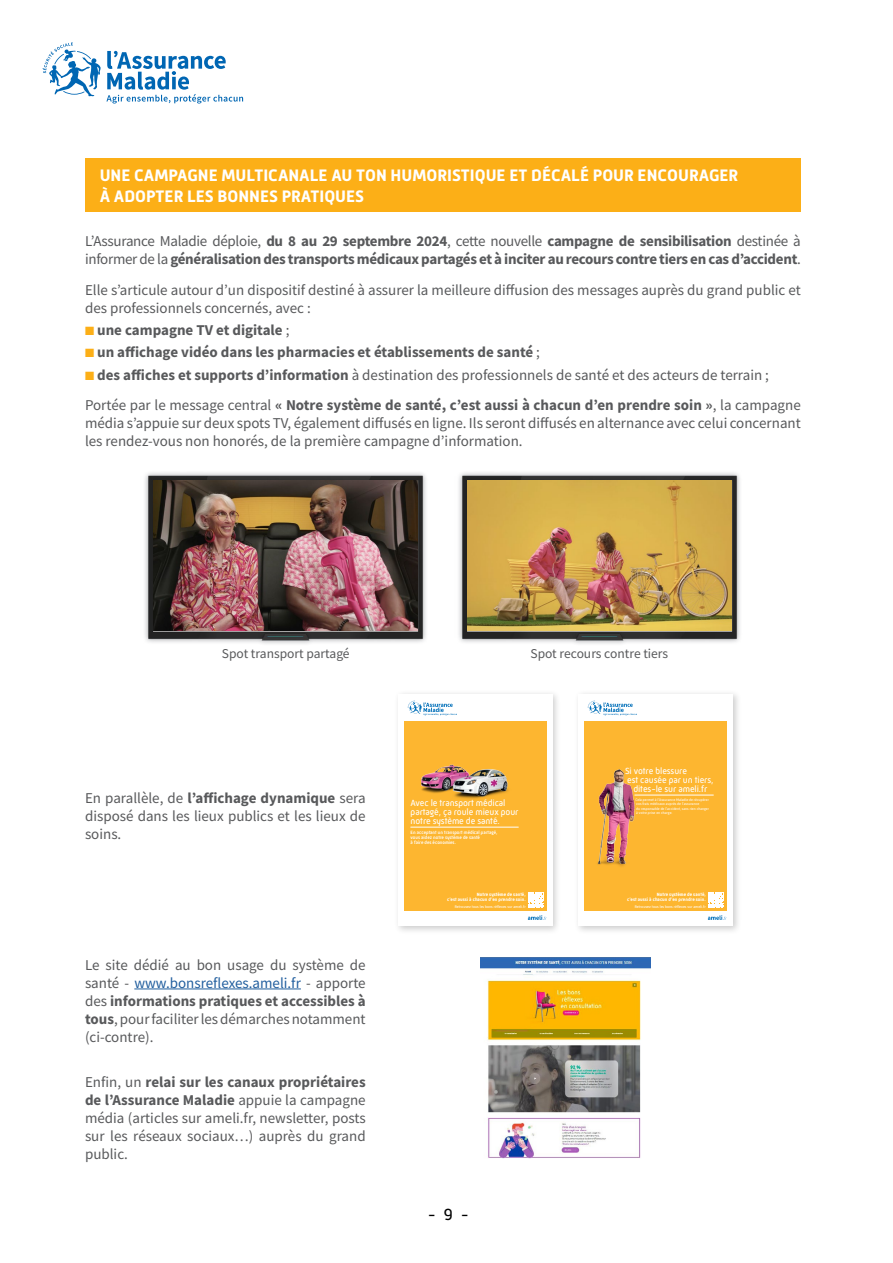
<style>
.page{position:relative;width:893px;height:1263px;background:#fff}
.page>*{position:absolute;margin:0;border:0;box-sizing:border-box;transform-origin:0 0}
.t1{font:700 17.1px/20.4px "Mic 32 New";color:#fff}
.t2{font:16.5px "Mic 32 New";color:#000}
.t3{font:15px/18px "Source Sans Pro";color:#58595b}
.t4{font:700 15px/18px "Source Sans Pro";letter-spacing:-.02em;color:#58595b}
.t5{font:700 15px "Source Sans Pro";color:#58595b}
.t6{font:13.5px "Source Sans Pro";color:#58595b}
.t7{font:9.15px/9.1px "Mic 32 New";letter-spacing:-.01em;color:#fff}
.t8{font:700 4.8px/5.7px "Mic 32 New";color:#fff;text-align:right}
.t9{font:500 4.8px/4.9px "Mic 32 New";color:#fff}
.t10{font:3.75px/4.3px "Mic 32 New";color:#fff}
.s1{font-weight:400}
.s2{color:#fcaf17}
.s3{font-weight:700}
.s4{color:#215e9e}
</style>
<div class="page">
<svg style="left:43px;top:43px;width:200px;height:61px"></svg>
<div style="left:85px;top:158px;width:716px;height:54px;background:#fcaf17"></div>
<div style="left:394px;top:690px;width:167px;height:244px;background:#000;opacity:.2"></div>
<div style="left:398px;top:694px;width:155px;height:232px;background:#fff"></div>
<div style="left:404px;top:721px;width:143px;height:189px;background:#fdb630"></div>
<svg style="left:528px;top:915px;width:19px;height:5px"></svg>
<svg style="left:408px;top:700px;width:49px;height:16px"></svg>
<hr style="left:411px;top:827px;width:107px;height:1px;background:#fff">
<svg style="left:528px;top:892px;width:16px;height:16px"></svg>
<img style="left:421px;top:764px;width:87px;height:35px">
<div style="left:574px;top:690px;width:167px;height:244px;background:#000;opacity:.2"></div>
<div style="left:578px;top:694px;width:155px;height:232px;background:#fff"></div>
<div style="left:584px;top:721px;width:143px;height:189px;background:#fdb630"></div>
<svg style="left:708px;top:915px;width:19px;height:5px"></svg>
<svg style="left:588px;top:700px;width:49px;height:16px"></svg>
<hr style="left:635px;top:795px;width:78px;height:1px;background:#fff">
<svg style="left:708px;top:892px;width:16px;height:16px"></svg>
<img style="left:597px;top:769px;width:53px;height:97px">
<hr style="left:134px;top:988px;width:167px;height:1px;background:#215e9e">
<img style="left:145px;top:472px;width:281px;height:172px">
<img style="left:459px;top:472px;width:281px;height:172px">
<img style="left:154px;top:480px;width:264px;height:151px">
<img style="left:467px;top:480px;width:264px;height:151px">
<img style="left:480px;top:958px;width:171px;height:201px">
<p class="t1" style="left:100px;top:165px;width:640px">UNE CAMPAGNE MULTICANALE AU TON HUMORISTIQUE ET DÉCALÉ POUR ENCOURAGER<br>À ADOPTER LES BONNES PRATIQUES</p>
<p class="t4" style="left:85px;top:232px;width:717px"><span class="s1">L’Assurance Maladie déploie,</span> du 8 au 29 septembre 2024<span class="s1">, cette nouvelle</span> campagne de sensibilisation <span class="s1">destinée à informer de la</span> généralisation des transports médicaux partagés et à inciter au recours contre tiers en cas d’accident<span class="s1">.</span></p>
<p class="t3" style="left:85px;top:281px;width:717px">Elle s’articule autour d’un dispositif destiné à assurer la meilleure diffusion des messages auprès du grand public et des professionnels concernés, avec :</p>
<p class="t5" style="left:85px;top:320px;width:206px"><span class="s2">■</span> une campagne TV et digitale <span class="s1">;</span></p>
<p class="t5" style="left:85px;top:342px;width:456px"><span class="s2">■</span> un affichage vidéo dans les pharmacies et établissements de santé <span class="s1">;</span></p>
<p class="t3" style="left:85px;top:359px;width:717px;line-height:30.8px"><span class="s2">■</span> <span class="s3">des affiches et supports d’information</span> à destination des professionnels de santé et des acteurs de terrain ;<br>Portée par le message central <span class="s3">« Notre système de santé, c’est aussi à chacun d’en prendre soin »</span>, la campagne</p>
<p class="t3" style="left:85px;top:414px;width:717px">média s’appuie sur deux spots TV, également diffusés en ligne. Ils seront diffusés en alternance avec celui concernant les rendez-vous non honorés, de la première campagne d’information.</p>
<p class="t6" style="left:222px;top:645px;width:129px">Spot transport partagé</p>
<p class="t6" style="left:530px;top:645px;width:139px">Spot recours contre tiers</p>
<p class="t3" style="left:85px;top:789px;width:282px;text-align:justify">En parallèle, de <span class="s3">l’affichage dynamique</span> sera disposé dans les lieux publics et les lieux de soins.</p>
<p class="t3" style="left:85px;top:956px;width:282px;text-align:justify">Le site dédié au bon usage du système de santé - <span class="s4">www.bonsreflexes.ameli.fr</span> - apporte des <span class="s3">informations pratiques et accessibles à tous</span>, pour faciliter les démarches notamment (ci-contre).</p>
<p class="t3" style="left:85px;top:1073px;width:282px;text-align:justify">Enfin, un <span class="s3">relai sur les canaux propriétaires de l’Assurance Maladie</span> appuie la campagne média (articles sur ameli.fr, newsletter, posts sur les réseaux sociaux…) auprès du grand public.</p>
<p class="t7" style="left:411px;top:798px;width:109px">Avec le transport médical partagé, ça roule mieux pour notre système de santé.</p>
<p class="t9" style="left:411px;top:830px;width:88px">En acceptant un transport médical partagé, vous aidez notre système de santé<br>à faire des économies.</p>
<p class="t8" style="left:447px;top:891px;width:80px">Notre système de santé,<br>c’est aussi à chacun d’en prendre soin.</p>
<p class="t10" style="left:455px;top:904px;width:73px">Retrouvez tous les bons réflexes sur ameli.fr</p>
<p class="t2" style="left:428px;top:1205px;width:43px">- 9 -</p>
<p class="t7" style="left:625px;top:766px;width:64px">Si votre blessure</p>
<p class="t7" style="left:627px;top:775px;width:88px">est causée par un tiers,</p>
<p class="t7" style="left:633px;top:784px;width:75px">dites-le sur ameli.fr</p>
<p class="t10" style="left:635px;top:797px;width:75px">Cela permet à l’Assurance Maladie de récupérer vos frais médicaux auprès de l’assurance<br>du responsable de l’accident, sans rien changer à votre prise en charge.</p>
<p class="t8" style="left:627px;top:891px;width:80px">Notre système de santé,<br>c’est aussi à chacun d’en prendre soin.</p>
<p class="t10" style="left:635px;top:904px;width:73px">Retrouvez tous les bons réflexes sur ameli.fr</p>
</div>
